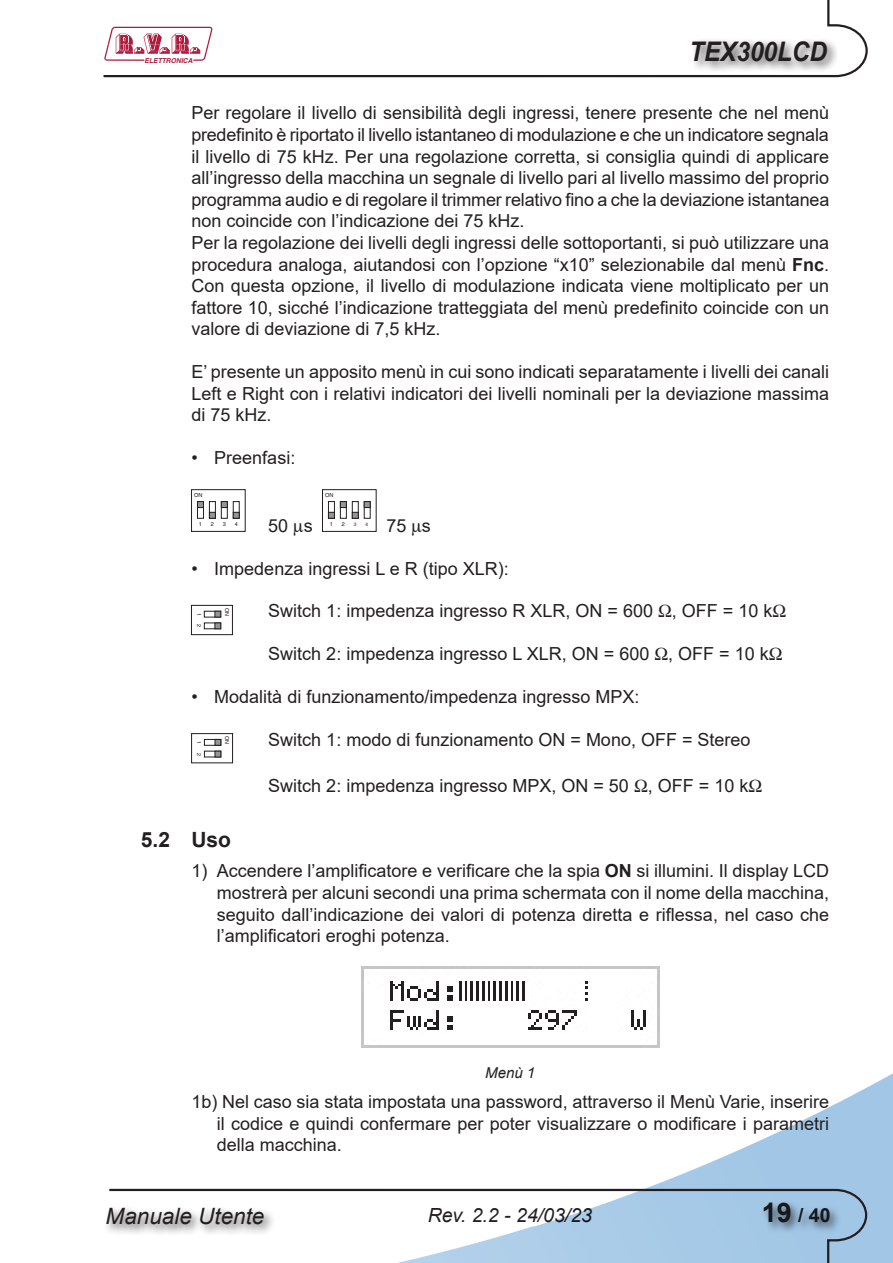
<style>
.page{position:relative;width:893px;height:1263px;background:#fff}
.page>*{position:absolute;margin:0;border:0;box-sizing:border-box;transform-origin:0 0}
.t1{font:italic 700 27px "Arial";color:#231f20;scale:.9 1}
.t2{font:italic 22.5px "Arial";color:#231f20}
.t3{font:700 21px "Arial";color:#231f20}
.t4{font:italic 19.5px "Arial";color:#231f20}
.t5{font:700 19.5px "Arial";color:#231f20}
.t6{font:18px/21.6px "Arial";color:#231f20;text-align:justify}
.t7{font:italic 15px "Arial";color:#231f20}
.t8{font:italic 700 6.75px "Helvetica";color:#ae1b3d}
.t9{font:5.55px "Helvetica";color:#231f20}
.t10{font:5.4px "Helvetica";color:#231f20}
.t11{font:4.8px "Helvetica";color:#231f20}
.s1{font-weight:700}
.s2{font-size:27px}
</style>
<div class="page">
<img style="left:361px;top:984px;width:532px;height:279px">
<svg style="left:103px;top:0;width:765px;height:78px"></svg>
<svg style="left:109px;top:1188px;width:759px;height:75px"></svg>
<div style="left:689px;top:38px;width:150px;height:35px;background:#231f20;opacity:.75"></div>
<svg style="left:104px;top:27px;width:108px;height:34px"></svg>
<div style="left:760px;top:1199px;width:82px;height:35px;background:#231f20;opacity:.75"></div>
<div style="left:104px;top:1205px;width:172px;height:31px;background:#231f20;opacity:.75"></div>
<div style="left:197px;top:501px;width:7px;height:17px;border:1px solid #231f20"></div>
<div style="left:197px;top:501px;width:7px;height:7px;border:1px solid #231f20"></div>
<div style="left:209px;top:501px;width:6px;height:17px;border:1px solid #231f20"></div>
<svg style="left:209px;top:512px;width:6px;height:6px"></svg>
<div style="left:221px;top:501px;width:6px;height:17px;border:1px solid #231f20"></div>
<div style="left:221px;top:501px;width:6px;height:7px;border:1px solid #231f20"></div>
<div style="left:233px;top:501px;width:6px;height:17px;border:1px solid #231f20"></div>
<svg style="left:233px;top:512px;width:6px;height:6px"></svg>
<div style="left:328px;top:501px;width:6px;height:17px;border:1px solid #231f20"></div>
<svg style="left:328px;top:512px;width:6px;height:6px"></svg>
<div style="left:340px;top:501px;width:6px;height:17px;border:1px solid #231f20"></div>
<div style="left:340px;top:501px;width:6px;height:7px;border:1px solid #231f20"></div>
<div style="left:352px;top:501px;width:6px;height:17px;border:1px solid #231f20"></div>
<svg style="left:352px;top:512px;width:6px;height:6px"></svg>
<div style="left:364px;top:501px;width:6px;height:7px;border:1px solid #231f20"></div>
<img style="left:361px;top:967px;width:298px;height:80px">
<div style="left:191px;top:605px;width:41px;height:30px;border:1px solid #231f20"></div>
<div style="left:204px;top:611px;width:17px;height:6px;border:1px solid #231f20"></div>
<svg style="left:215px;top:611px;width:6px;height:6px"></svg>
<div style="left:204px;top:623px;width:17px;height:6px;border:1px solid #231f20"></div>
<svg style="left:215px;top:623px;width:6px;height:6px"></svg>
<div style="left:191px;top:733px;width:42px;height:30px;border:1px solid #231f20"></div>
<div style="left:204px;top:739px;width:17px;height:6px;border:1px solid #231f20"></div>
<svg style="left:215px;top:739px;width:6px;height:6px"></svg>
<div style="left:204px;top:751px;width:17px;height:6px;border:1px solid #231f20"></div>
<svg style="left:215px;top:751px;width:6px;height:6px"></svg>
<p class="t8" style="left:144px;top:56px;width:50px">ELETTRONICA</p>
<h1 class="t1" style="left:689px;top:34px;width:155px">TEX300LCD</h1>
<p class="t6" style="left:191px;top:102px;width:639px;text-align:left">Per regolare il livello di sensibilità degli ingressi, tenere presente che nel menù predefinito è riportato il livello istantaneo di modulazione e che un indicatore segnala il livello di 75 kHz. Per una regolazione corretta, si consiglia quindi di applicare all’ingresso della macchina un segnale di livello pari al livello massimo del proprio programma audio e di regolare il trimmer relativo fino a che la deviazione istantanea non coincide con l’indicazione dei 75 kHz.<br>Per la regolazione dei livelli degli ingressi delle sottoportanti, si può utilizzare una procedura analoga, aiutandosi con l’opzione “x10” selezionabile dal menù <span class="s1">Fnc</span>.<br>Con questa opzione, il livello di modulazione indicata viene moltiplicato per un fattore 10, sicché l’indicazione tratteggiata del menù predefinito coincide con un valore di deviazione di 7,5 kHz.</p>
<p class="t6" style="left:191px;top:361px;width:639px">E’ presente un apposito menù in cui sono indicati separatamente i livelli dei canali Left e Right con i relativi indicatori dei livelli nominali per la deviazione massima di 75 kHz.</p>
<p class="t6" style="left:191px;top:447px;width:105px">• Preenfasi:</p>
<p class="t9" style="left:194px;top:492px;width:10px">ON</p>
<p class="t9" style="left:199px;top:520px;width:5px">1</p>
<p class="t9" style="left:211px;top:520px;width:5px">2</p>
<p class="t9" style="left:223px;top:520px;width:5px">3</p>
<p class="t9" style="left:235px;top:520px;width:5px">4</p>
<p class="t6" style="left:268px;top:514px;width:46px">50 s</p>
<p class="t9" style="left:325px;top:492px;width:10px">ON</p>
<p class="t9" style="left:330px;top:520px;width:5px">1</p>
<p class="t9" style="left:342px;top:520px;width:5px">2</p>
<p class="t11" style="left:354px;top:521px;width:4px">3</p>
<p class="t11" style="left:366px;top:521px;width:4px">4</p>
<p class="t6" style="left:387px;top:514px;width:46px">75 s</p>
<p class="t6" style="left:191px;top:557px;width:319px">• Impedenza ingressi L e R (tipo XLR):</p>
<p class="t6" style="left:268px;top:600px;width:506px">Switch 1: impedenza ingresso R XLR, ON = 600 , OFF = 10 k</p>
<p class="t6" style="left:268px;top:643px;width:502px">Switch 2: impedenza ingresso L XLR, ON = 600 , OFF = 10 k</p>
<p class="t6" style="left:191px;top:686px;width:450px">• Modalità di funzionamento/impedenza ingresso MPX:</p>
<p class="t6" style="left:268px;top:728px;width:484px">Switch 1: modo di funzionamento ON = Mono, OFF = Stereo</p>
<p class="t6" style="left:268px;top:775px;width:482px">Switch 2: impedenza ingresso MPX, ON = 50 , OFF = 10 k</p>
<p class="t3" style="left:141px;top:825px;width:92px">5.2 Uso</p>
<p class="t6" style="left:217px;top:860px;width:614px;text-indent:-26px">1) Accendere l’amplificatore e verificare che la spia <span class="s1">ON</span> si illumini. Il display LCD mostrerà per alcuni secondi una prima schermata con il nome della macchina, seguito dall’indicazione dei valori di potenza diretta e riflessa, nel caso che l’amplificatori eroghi potenza.</p>
<p class="t10" style="left:230px;top:608px;width:10px;rotate:90deg">ON</p>
<p class="t10" style="left:202px;top:613px;width:5px;rotate:90deg">1</p>
<p class="t10" style="left:202px;top:624px;width:5px;rotate:90deg">2</p>
<p class="t10" style="left:230px;top:736px;width:10px;rotate:90deg">ON</p>
<p class="t10" style="left:202px;top:741px;width:5px;rotate:90deg">1</p>
<p class="t10" style="left:202px;top:752px;width:5px;rotate:90deg">2</p>
<p class="t7" style="left:485px;top:1063px;width:52px">Menù 1</p>
<p class="t6" style="left:217px;top:1091px;width:614px;text-indent:-26px">1b) Nel caso sia stata impostata una password, attraverso il Menù Varie, inserire il codice e quindi confermare per poter visualizzare o modificare i parametri della macchina.</p>
<p class="t2" style="left:106px;top:1202px;width:160px">Manuale Utente</p>
<p class="t4" style="left:428px;top:1203px;width:166px">Rev. 2.2 - 24/03/23</p>
<p class="t5" style="left:762px;top:1202px;width:70px"><span class="s2">19</span> / 40</p>
</div>
